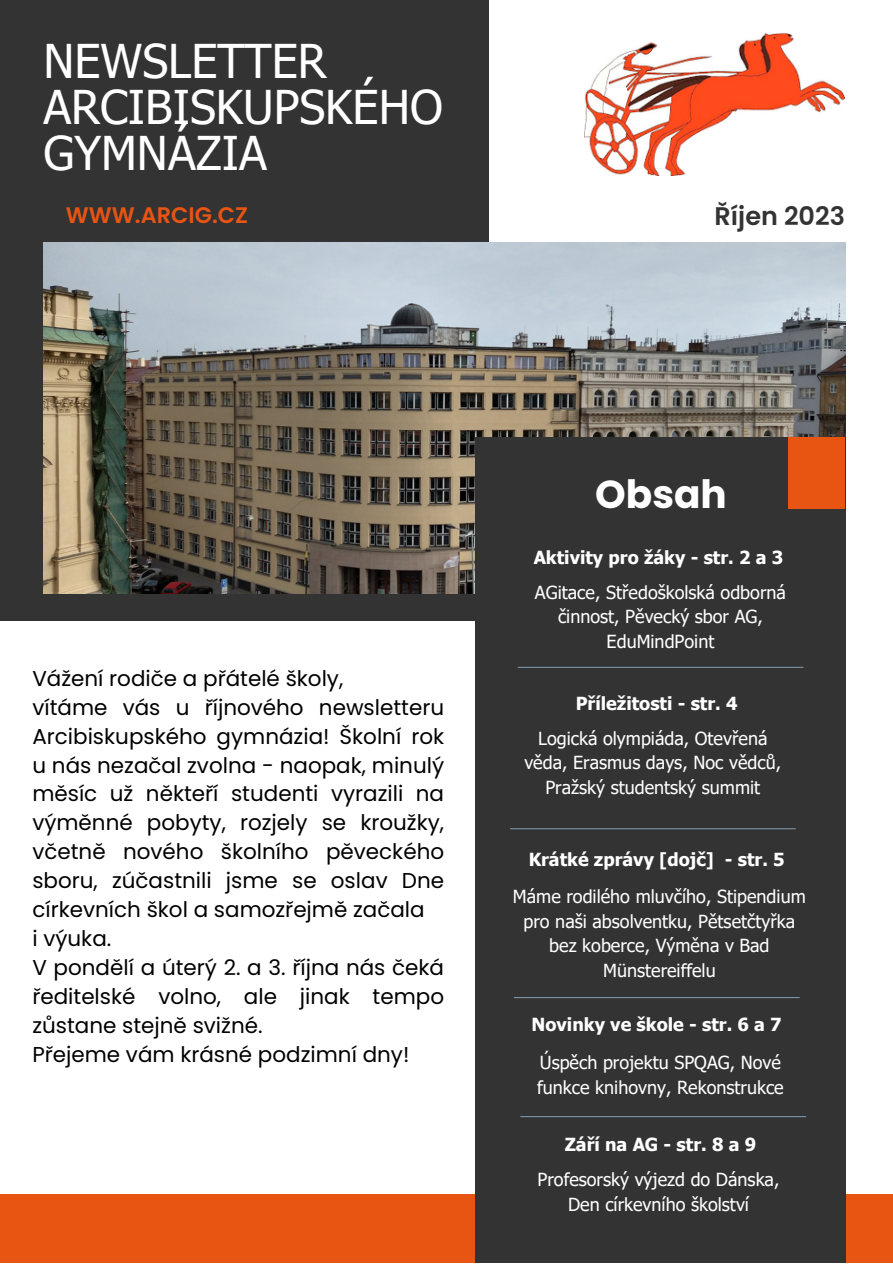
<style>
.page{position:relative;width:893px;height:1264px;background:#fff}
.page>*{position:absolute;margin:0;border:0;box-sizing:border-box;transform-origin:0 0}
.t1{font:46.5px/46px "Tahoma";color:#fff}
.t2{font:700 39px "Poppins";color:#fff}
.t3{font:600 25.5px "Poppins";color:#333}
.t4{font:600 22.5px "Poppins";color:#e85412}
.t5{font:21.45px/29px "Poppins";color:#000;text-align:justify}
.t6{font:18px/24.8px "Tahoma";color:#fff;text-align:center}
.t7{font:700 18px "Tahoma";color:#fff}
</style>
<div class="page">
<div style="left:0;top:0;width:489px;height:620px;background:#333"></div>
<div style="left:0;top:1194px;width:892px;height:68px;background:#e85412"></div>
<img style="left:43px;top:242px;width:802px;height:351px">
<div style="left:475px;top:437px;width:371px;height:825px;background:#333"></div>
<div style="left:788px;top:437px;width:57px;height:71px;background:#e85412"></div>
<hr style="left:517px;top:666px;width:286px;height:2px;background:#7c93a4">
<img style="left:584px;top:33px;width:260px;height:143px">
<hr style="left:510px;top:828px;width:285px;height:1px;background:#7c93a4">
<hr style="left:514px;top:997px;width:285px;height:1px;background:#7c93a4">
<hr style="left:520px;top:1115px;width:286px;height:2px;background:#7c93a4">
<p class="t1" style="left:43px;top:36px;width:401px">NEWSLETTER<br>ARCIBISKUPSKÉHO<br>GYMNÁZIA</p>
<p class="t4" style="left:66px;top:199px;width:184px">WWW.ARCIG.CZ</p>
<p class="t3" style="left:714px;top:198px;width:132px">Říjen 2023</p>
<p class="t2" style="left:595px;top:466px;width:133px">Obsah</p>
<p class="t5" style="left:32px;top:663px;width:312px">Vážení rodiče a přátelé školy,</p>
<p class="t5" style="left:32px;top:692px;width:413px">vítáme vás u říjnového newsletteru Arcibiskupského gymnázia! Školní rok u nás nezačal zvolna - naopak, minulý měsíc už někteří studenti vyrazili na výměnné pobyty, rozjely se kroužky, včetně nového školního pěveckého sboru, zúčastnili jsme se oslav Dne církevních škol a samozřejmě začala</p>
<p class="t5" style="left:32px;top:924px;width:80px">i výuka.</p>
<p class="t5" style="left:32px;top:953px;width:413px">V pondělí a úterý 2. a 3. října nás čeká ředitelské volno, ale jinak tempo zůstane stejně svižné.</p>
<p class="t5" style="left:32px;top:1040px;width:378px">Přejeme vám krásné podzimní dny!</p>
<p class="t7" style="left:533px;top:546px;width:251px">Aktivity pro žáky - str. 2 a 3</p>
<p class="t6" style="left:535px;top:579px;width:252px">AGitace, Středoškolská odborná činnost, Pěvecký sbor AG,<br>EduMindPoint</p>
<p class="t7" style="left:575px;top:692px;width:163px">Příležitosti - str. 4</p>
<p class="t6" style="left:524px;top:725px;width:258px">Logická olympiáda, Otevřená věda, Erasmus days, Noc vědců,<br>Pražský studentský summit</p>
<p class="t7" style="left:528px;top:847px;width:257px">Krátké zprávy [dojč] - str. 5</p>
<p class="t6" style="left:513px;top:883px;width:294px">Máme rodilého mluvčího, Stipendium pro naši absolventku, Pětsetčtyřka bez koberce, Výměna v Bad<br>Münstereiffelu</p>
<p class="t7" style="left:531px;top:1013px;width:251px">Novinky ve škole - str. 6 a 7</p>
<p class="t6" style="left:537px;top:1049px;width:248px;text-align:left">Úspěch projektu SPQAG, Nové funkce knihovny, Rekonstrukce</p>
<p class="t7" style="left:564px;top:1133px;width:193px">Září na AG - str. 8 a 9</p>
<p class="t6" style="left:537px;top:1166px;width:243px">Profesorský výjezd do Dánska,<br>Den církevního školství</p>
</div>
